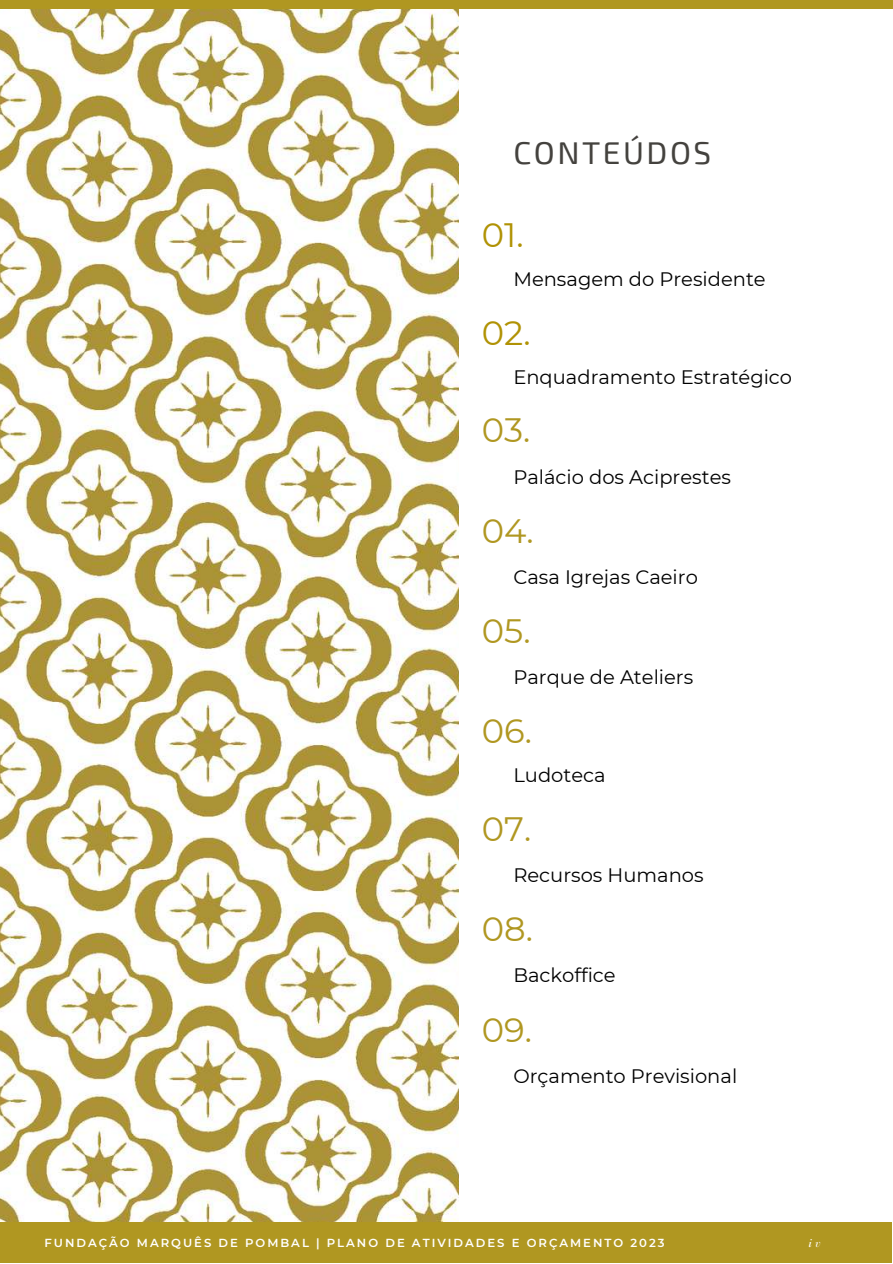
<style>
.page{position:relative;width:893px;height:1264px;background:#fff}
.page>*{position:absolute;margin:0;border:0;box-sizing:border-box;transform-origin:0 0}
.t1{font:33.75px "Montserrat";color:#b09721}
.t2{font:33.75px "Montserrat";color:#b09204}
.t3{font:31.5px "Exo 2";letter-spacing:.08em;color:#44423e}
.t4{font:19.5px "Montserrat";color:#000}
.t5{font:italic 12.75px "Bodoni FLF";color:#fff}
.t6{font:600 11.7px "Montserrat";letter-spacing:.17em;color:#fff}
</style>
<div class="page">
<img style="left:0;top:8px;width:459px;height:1214px">
<div style="left:0;top:0;width:892px;height:8px;background:#b09721"></div>
<div style="left:0;top:1222px;width:891px;height:40px;background:#b09721"></div>
<h2 class="t3" style="left:513px;top:133px;width:199px">CONTEÚDOS</h2>
<h1 class="t2" style="left:482px;top:214px;width:43px">01.</h1>
<p class="t4" style="left:513px;top:267px;width:254px">Mensagem do Presidente</p>
<h1 class="t2" style="left:482px;top:312px;width:50px">02.</h1>
<p class="t4" style="left:513px;top:365px;width:280px">Enquadramento Estratégico</p>
<h1 class="t1" style="left:482px;top:410px;width:50px">03.</h1>
<p class="t4" style="left:513px;top:465px;width:219px">Palácio dos Aciprestes</p>
<h1 class="t1" style="left:482px;top:510px;width:53px">04.</h1>
<p class="t4" style="left:513px;top:565px;width:186px">Casa Igrejas Caeiro</p>
<h1 class="t1" style="left:482px;top:610px;width:50px">05.</h1>
<p class="t4" style="left:513px;top:665px;width:181px">Parque de Ateliers</p>
<h1 class="t1" style="left:482px;top:710px;width:52px">06.</h1>
<p class="t4" style="left:513px;top:763px;width:94px">Ludoteca</p>
<h1 class="t1" style="left:482px;top:808px;width:51px">07.</h1>
<p class="t4" style="left:513px;top:863px;width:192px">Recursos Humanos</p>
<h1 class="t1" style="left:482px;top:908px;width:53px">08.</h1>
<p class="t4" style="left:513px;top:963px;width:104px">Backoffice</p>
<h1 class="t1" style="left:482px;top:1008px;width:52px">09.</h1>
<p class="t4" style="left:513px;top:1063px;width:225px">Orçamento Previsional</p>
<p class="t6" style="left:44px;top:1235px;width:621px">FUNDAÇÃO MARQUÊS DE POMBAL | PLANO DE ATIVIDADES E ORÇAMENTO 2023</p>
<p class="t5" style="left:808px;top:1236px;width:13px">iv</p>
</div>
